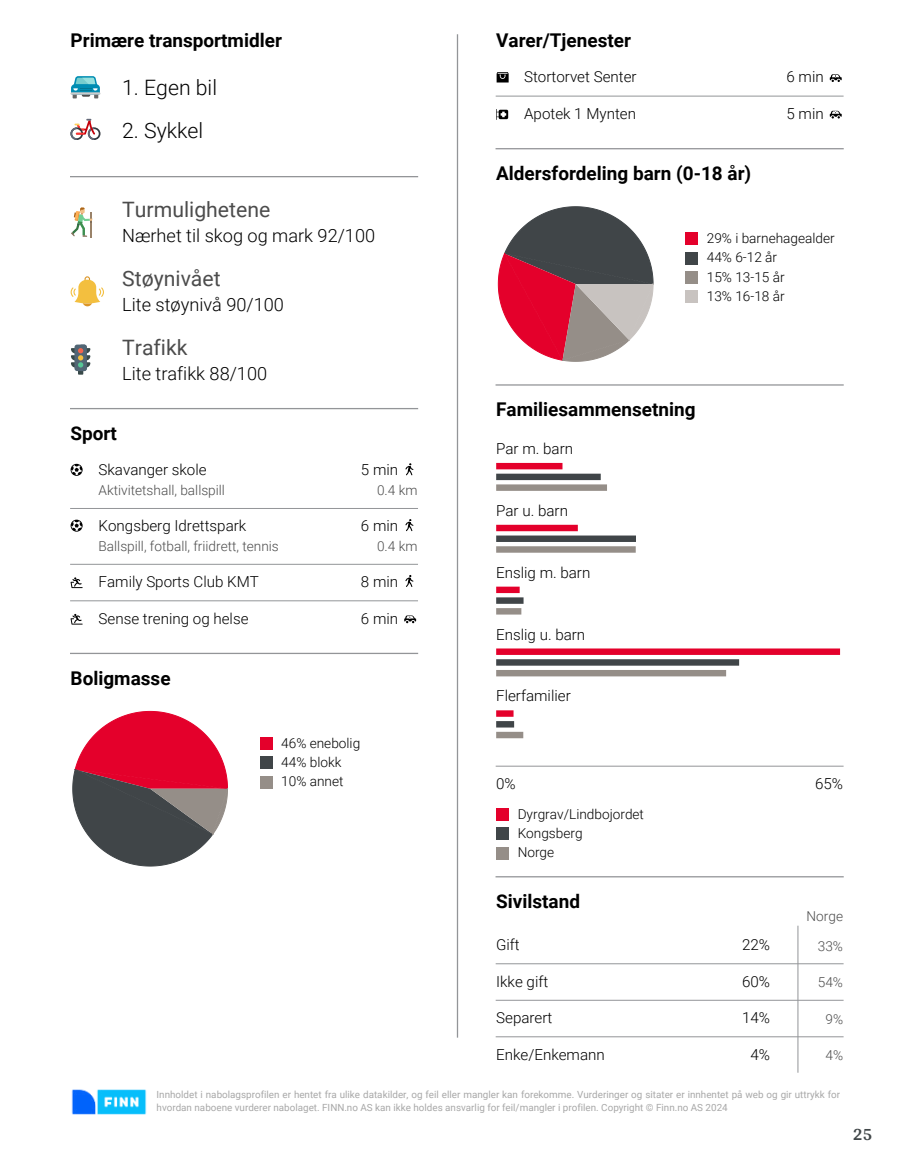
<style>
.page{position:relative;width:915px;height:1172px;background:#fff}
.page>*{position:absolute;margin:0;border:0;box-sizing:border-box;transform-origin:0 0}
.t1{font:21.15px "Roboto";color:#4c4c4c}
.t2{font:300 21.15px "Roboto";color:#000}
.t3{font:700 18.9px "Roboto";color:#000}
.t4{font:300 18.15px "Roboto";color:#000}
.t5{font:700 18px "Arya";color:#414749}
.t6{font:300 15.15px "Roboto";color:#000}
.t7{font:300 13.65px/19.4px "Roboto";color:#000}
.t8{font:300 13.65px "Roboto";color:#4c4c4c}
.t9{font:9.9px/12.9px "Roboto";color:#a8a8a8}
</style>
<div class="page">
<hr style="left:456px;top:35px;width:2px;height:1002px;background:#939598">
<svg style="left:71px;top:76px;width:29px;height:22px"></svg>
<svg style="left:71px;top:119px;width:29px;height:21px"></svg>
<hr style="left:71px;top:176px;width:346px;height:1px;background:#939598">
<svg style="left:71px;top:207px;width:22px;height:30px"></svg>
<svg style="left:71px;top:276px;width:33px;height:30px"></svg>
<svg style="left:71px;top:345px;width:19px;height:30px"></svg>
<hr style="left:71px;top:408px;width:346px;height:1px;background:#939598">
<svg style="left:71px;top:464px;width:12px;height:12px"></svg>
<svg style="left:405px;top:463px;width:8px;height:12px"></svg>
<hr style="left:71px;top:508px;width:346px;height:1px;background:#939598">
<svg style="left:71px;top:520px;width:12px;height:12px"></svg>
<svg style="left:405px;top:519px;width:8px;height:12px"></svg>
<hr style="left:71px;top:564px;width:346px;height:1px;background:#939598">
<svg style="left:71px;top:577px;width:12px;height:11px"></svg>
<svg style="left:405px;top:575px;width:8px;height:12px"></svg>
<hr style="left:71px;top:600px;width:346px;height:1px;background:#939598">
<svg style="left:71px;top:614px;width:12px;height:11px"></svg>
<svg style="left:404px;top:615px;width:12px;height:8px"></svg>
<hr style="left:71px;top:653px;width:346px;height:1px;background:#939598">
<svg style="left:72px;top:711px;width:156px;height:156px"></svg>
<div style="left:260px;top:737px;width:12px;height:13px;background:#e4002b"></div>
<div style="left:260px;top:756px;width:12px;height:13px;background:#404548"></div>
<div style="left:260px;top:776px;width:12px;height:13px;background:#958e88"></div>
<svg style="left:496px;top:72px;width:12px;height:11px"></svg>
<svg style="left:829px;top:74px;width:12px;height:8px"></svg>
<hr style="left:496px;top:96px;width:346px;height:1px;background:#939598">
<svg style="left:496px;top:109px;width:12px;height:11px"></svg>
<svg style="left:829px;top:111px;width:12px;height:8px"></svg>
<hr style="left:496px;top:148px;width:346px;height:1px;background:#939598">
<svg style="left:497px;top:206px;width:156px;height:156px"></svg>
<div style="left:685px;top:232px;width:13px;height:13px;background:#e4002b"></div>
<div style="left:685px;top:252px;width:13px;height:13px;background:#404548"></div>
<div style="left:685px;top:271px;width:13px;height:13px;background:#958e88"></div>
<div style="left:685px;top:290px;width:13px;height:13px;background:#c8c3c0"></div>
<hr style="left:496px;top:384px;width:346px;height:2px;background:#939598">
<div style="left:496px;top:463px;width:66px;height:6px;background:#e4002b"></div>
<div style="left:496px;top:474px;width:104px;height:6px;background:#404548"></div>
<div style="left:496px;top:484px;width:110px;height:7px;background:#958e88"></div>
<div style="left:496px;top:525px;width:81px;height:6px;background:#e4002b"></div>
<div style="left:496px;top:535px;width:139px;height:7px;background:#404548"></div>
<div style="left:496px;top:546px;width:139px;height:7px;background:#958e88"></div>
<div style="left:496px;top:587px;width:23px;height:6px;background:#e4002b"></div>
<div style="left:496px;top:597px;width:27px;height:7px;background:#404548"></div>
<div style="left:496px;top:608px;width:25px;height:6px;background:#958e88"></div>
<div style="left:496px;top:648px;width:343px;height:7px;background:#e4002b"></div>
<div style="left:496px;top:659px;width:242px;height:7px;background:#404548"></div>
<div style="left:496px;top:670px;width:229px;height:6px;background:#958e88"></div>
<div style="left:496px;top:710px;width:17px;height:7px;background:#e4002b"></div>
<div style="left:496px;top:721px;width:18px;height:6px;background:#404548"></div>
<div style="left:496px;top:732px;width:27px;height:6px;background:#958e88"></div>
<hr style="left:496px;top:766px;width:346px;height:1px;background:#939598">
<div style="left:496px;top:808px;width:13px;height:13px;background:#e4002b"></div>
<div style="left:496px;top:827px;width:13px;height:13px;background:#404548"></div>
<div style="left:496px;top:847px;width:13px;height:12px;background:#958e88"></div>
<hr style="left:496px;top:876px;width:346px;height:1px;background:#939598">
<hr style="left:797px;top:926px;width:1px;height:146px;background:#939598">
<hr style="left:496px;top:963px;width:346px;height:1px;background:#939598">
<hr style="left:496px;top:1000px;width:346px;height:1px;background:#939598">
<hr style="left:496px;top:1036px;width:346px;height:1px;background:#939598">
<img style="left:71px;top:1089px;width:76px;height:26px">
<h2 class="t3" style="left:71px;top:27px;width:213px">Primære transportmidler</h2>
<h1 class="t2" style="left:122px;top:73px;width:96px">1. Egen bil</h1>
<h1 class="t2" style="left:122px;top:116px;width:83px">2. Sykkel</h1>
<h1 class="t1" style="left:122px;top:195px;width:150px">Turmulighetene</h1>
<h3 class="t4" style="left:122px;top:223px;width:254px">Nærhet til skog og mark 92/100</h3>
<h1 class="t1" style="left:122px;top:264px;width:100px">Støynivået</h1>
<h3 class="t4" style="left:122px;top:292px;width:163px">Lite støynivå 90/100</h3>
<h1 class="t1" style="left:122px;top:332px;width:67px">Trafikk</h1>
<h3 class="t4" style="left:122px;top:360px;width:146px">Lite trafikk 88/100</h3>
<h2 class="t3" style="left:71px;top:420px;width:48px">Sport</h2>
<h3 class="t6" style="left:98px;top:459px;width:110px">Skavanger skole</h3>
<h3 class="t6" style="left:361px;top:459px;width:39px">5 min</h3>
<h3 class="t8" style="left:98px;top:481px;width:128px">Aktivitetshall, ballspill</h3>
<h3 class="t8" style="left:377px;top:481px;width:42px">0.4 km</h3>
<h3 class="t6" style="left:98px;top:515px;width:149px">Kongsberg Idrettspark</h3>
<h3 class="t6" style="left:361px;top:515px;width:39px">6 min</h3>
<h3 class="t8" style="left:98px;top:537px;width:182px">Ballspill, fotball, friidrett, tennis</h3>
<h3 class="t8" style="left:377px;top:537px;width:42px">0.4 km</h3>
<h3 class="t6" style="left:98px;top:571px;width:162px">Family Sports Club KMT</h3>
<h3 class="t6" style="left:361px;top:571px;width:39px">8 min</h3>
<h3 class="t6" style="left:98px;top:608px;width:151px">Sense trening og helse</h3>
<h3 class="t6" style="left:361px;top:608px;width:39px">6 min</h3>
<h2 class="t3" style="left:71px;top:665px;width:101px">Boligmasse</h2>
<h2 class="t3" style="left:496px;top:27px;width:136px">Varer/Tjenester</h2>
<h3 class="t6" style="left:524px;top:66px;width:114px">Stortorvet Senter</h3>
<h3 class="t6" style="left:786px;top:66px;width:39px">6 min</h3>
<h3 class="t6" style="left:524px;top:103px;width:113px">Apotek 1 Mynten</h3>
<h3 class="t6" style="left:786px;top:103px;width:39px">5 min</h3>
<h2 class="t3" style="left:496px;top:160px;width:256px">Aldersfordeling barn (0-18 år)</h2>
<h3 class="t7" style="left:706px;top:228px;width:129px">29% i barnehagealder<br>44% 6-12 år<br>15% 13-15 år<br>13% 16-18 år</h3>
<h2 class="t3" style="left:496px;top:396px;width:201px">Familiesammensetning</h2>
<h3 class="t6" style="left:496px;top:438px;width:78px">Par m. barn</h3>
<h3 class="t6" style="left:496px;top:500px;width:73px">Par u. barn</h3>
<h3 class="t6" style="left:496px;top:562px;width:96px">Enslig m. barn</h3>
<h3 class="t6" style="left:496px;top:623px;width:91px">Enslig u. barn</h3>
<h3 class="t6" style="left:496px;top:685px;width:76px">Flerfamilier</h3>
<h3 class="t7" style="left:281px;top:733px;width:80px">46% enebolig<br>44% blokk<br>10% annet</h3>
<h3 class="t6" style="left:496px;top:773px;width:21px">0%</h3>
<h3 class="t6" style="left:814px;top:773px;width:29px">65%</h3>
<h3 class="t7" style="left:517px;top:803px;width:128px">Dyrgrav/Lindbojordet<br>Kongsberg<br>Norge</h3>
<h2 class="t3" style="left:496px;top:888px;width:85px">Sivilstand</h2>
<h3 class="t8" style="left:806px;top:906px;width:38px">Norge</h3>
<h3 class="t6" style="left:496px;top:934px;width:25px">Gift</h3>
<h3 class="t6" style="left:741px;top:934px;width:29px">22%</h3>
<h3 class="t8" style="left:817px;top:936px;width:27px">33%</h3>
<h3 class="t6" style="left:496px;top:970px;width:54px">Ikke gift</h3>
<h3 class="t6" style="left:741px;top:970px;width:29px">60%</h3>
<h3 class="t8" style="left:817px;top:973px;width:27px">54%</h3>
<h3 class="t6" style="left:496px;top:1007px;width:58px">Separert</h3>
<h3 class="t6" style="left:741px;top:1007px;width:29px">14%</h3>
<h3 class="t8" style="left:825px;top:1009px;width:19px">9%</h3>
<h3 class="t6" style="left:496px;top:1043px;width:110px">Enke/Enkemann</h3>
<h3 class="t6" style="left:750px;top:1043px;width:21px">4%</h3>
<h3 class="t8" style="left:825px;top:1046px;width:19px">4%</h3>
<p class="t9" style="left:156px;top:1087px;width:684px">Innholdet i nabolagsprofilen er hentet fra ulike datakilder, og feil eller mangler kan forekomme. Vurderinger og sitater er innhentet på web og gir uttrykk for hvordan naboene vurderer nabolaget. FINN.no AS kan ikke holdes ansvarlig for feil/mangler i profilen. Copyright © Finn.no AS 2024</p>
<h3 class="t5" style="left:852px;top:1123px;width:21px">25</h3>
</div>
